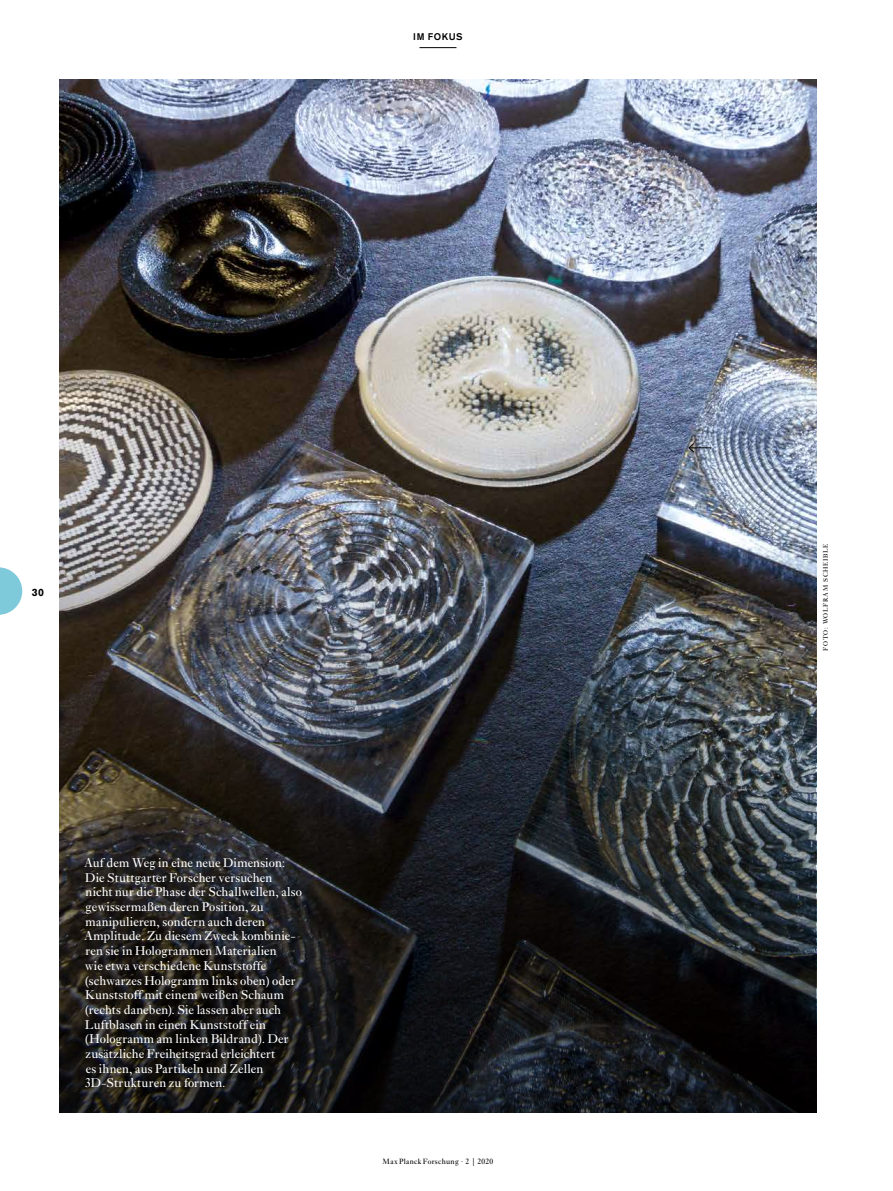
<style>
.page{position:relative;width:893px;height:1191px;background:#fff}
.page>*{position:absolute;margin:0;border:0;box-sizing:border-box;transform-origin:0 0}
.t1{font:13.2px/14.7px "Ehrhardt MT Pro";letter-spacing:.01em;color:#fff}
.t2{font:700 10.5px "Akzidenz Grotesk Pro";color:#000}
.t3{font:500 9.6px "Akzidenz Grotesk Pro";letter-spacing:.06em;color:#000}
.t4{font:7.95px "Ehrhardt MT Pro";letter-spacing:.04em;color:#000}
.t5{font:6.75px "Ehrhardt MT Pro";letter-spacing:.105em;color:#000}
</style>
<div class="page">
<svg style="left:0;top:567px;width:22px;height:48px"></svg>
<img style="left:60px;top:79px;width:756px;height:1033px">
<svg style="left:689px;top:443px;width:22px;height:10px"></svg>
<hr style="left:419px;top:47px;width:37px;height:1px;background:#000">
<p class="t3" style="left:413px;top:30px;width:51px">IM FOKUS</p>
<p class="t2" style="left:32px;top:585px;width:14px">30</p>
<p class="t1" style="left:84px;top:855px;width:219px">Auf dem Weg in eine neue Dimension:<br>Die Stuttgarter Forscher versuchen<br>nicht nur die Phase der Schallwellen, also gewissermaßen deren Position, zu manipulieren, sondern auch deren Amplitude. Zu diesem Zweck kombinie&shy;ren sie in Hologrammen Materialien<br>wie etwa verschiedene Kunststoffe (schwarzes Hologramm links oben) oder Kunststoff mit einem weißen Schaum (rechts daneben). Sie lassen aber auch Luftblasen in einen Kunststoff ein (Hologramm am linken Bildrand). Der zusätzliche Freiheitsgrad erleichtert<br>es ihnen, aus Partikeln und Zellen 3D-Strukturen zu formen.</p>
<p class="t4" style="left:383px;top:1156px;width:112px">Max Planck Forschung · 2 | 2020</p>
<p class="t5" style="left:821px;top:651px;width:109px;rotate:-90deg">Foto: Wolfram Scheible</p>
</div>
